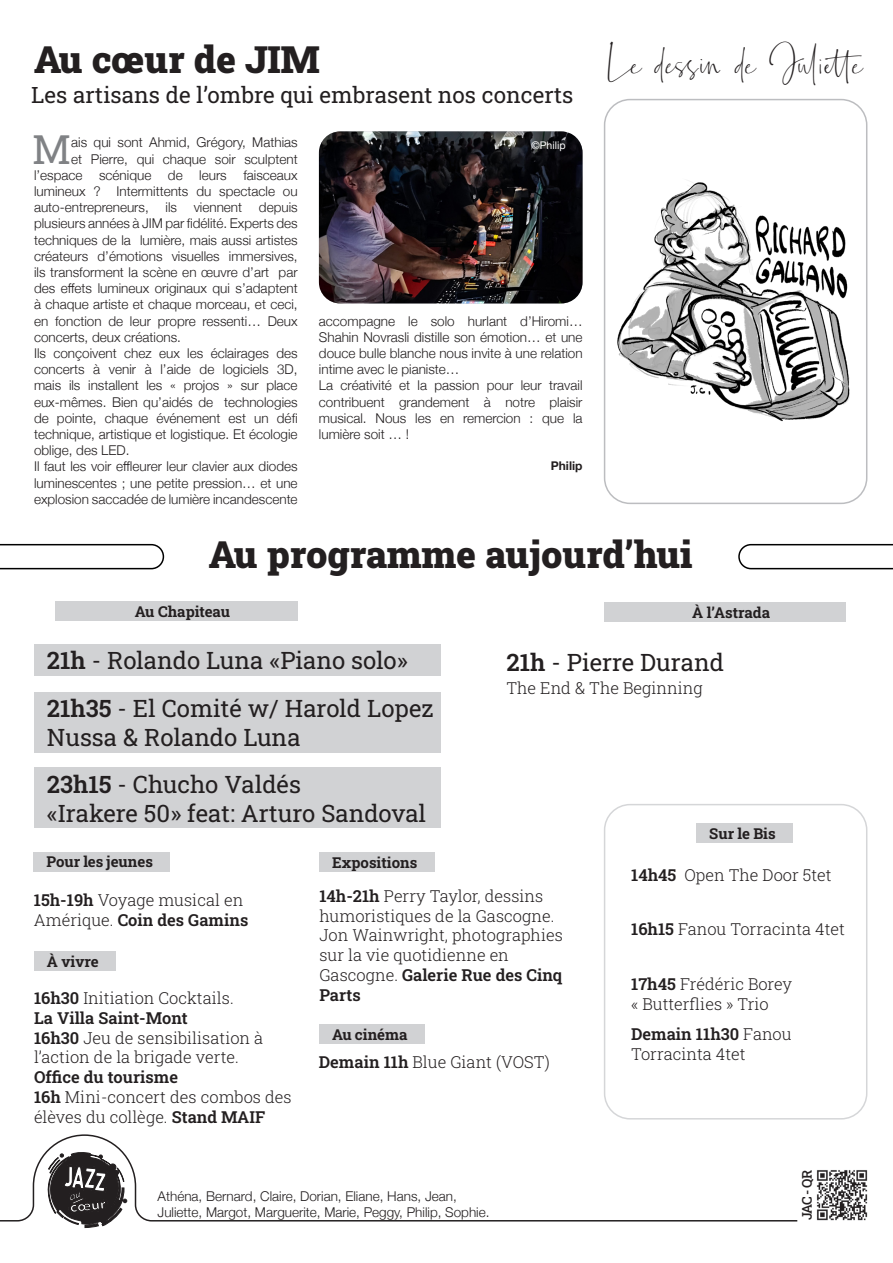
<style>
.page{position:relative;width:893px;height:1263px;background:#fff}
.page>*{position:absolute;margin:0;border:0;box-sizing:border-box;transform-origin:0 0}
.Texte_avec_lettrine{font:40.35px "Roboto Slab";color:#808285}
.Titre{font:900 37.5px "Roboto Slab";color:#231f20}
.Titre-2{font:31.5px "Bollivia Rosilla Script";color:#231f20}
.Agenda-Gros-Titres{font:24px/28.8px "Roboto Slab";color:#231f20}
.Chapo{font:24px "Roboto Slab";color:#231f20}
.Chapo-2{font:22.5px "Roboto Slab";color:#231f20}
.Agendas-Entrées{font:300 16.5px/19.8px "Roboto Slab";color:#231f20}
.Agendas-Entrées-2{font:600 16.5px "Roboto Slab";color:#231f20}
.Agenda-Rubrique-Carré{font:700 15px "Roboto Slab";color:#231f20}
.Agenda-Rubrique-Carré-centrée{font:700 15px "Roboto Slab";color:#231f20}
.Texte{font:300 13.5px/16.2px "Helvetica Neue";color:#231f20;text-align:justify}
.Texte_avec_lettrine-2{font:300 13.5px "Helvetica Neue";color:#231f20}
.Petit_Text{font:500 13.5px "Roboto Slab";color:#231f20}
.Crédits{font:700 12px "Helvetica Neue";color:#231f20}
.credit-photos{font:10.5px "Helvetica Neue";color:#fff}
.s1{font-weight:600}
.s2{font-weight:300}
</style>
<div class="page">
<svg style="left:70px;top:1222px;width:40px;height:6px"></svg>
<div style="left:604px;top:99px;width:263px;height:405px;border:2px solid #bcbdc0;border-radius:26px"></div>
<img style="left:319px;top:131px;width:264px;height:172px">
<svg style="left:0;top:1134px;width:798px;height:88px"></svg>
<img style="left:816px;top:1170px;width:51px;height:50px">
<img style="left:608px;top:182px;width:255px;height:310px">
<svg style="left:0;top:543px;width:165px;height:27px"></svg>
<svg style="left:738px;top:543px;width:155px;height:27px"></svg>
<div style="left:55px;top:601px;width:242px;height:20px;background:#d1d2d4"></div>
<div style="left:604px;top:602px;width:242px;height:20px;background:#d1d2d4"></div>
<div style="left:604px;top:804px;width:263px;height:315px;border:2px solid #d5d6d8;border-radius:26px"></div>
<div style="left:34px;top:644px;width:406px;height:32px;background:#d1d2d4"></div>
<div style="left:34px;top:692px;width:406px;height:60px;background:#d1d2d4"></div>
<div style="left:34px;top:768px;width:406px;height:60px;background:#d1d2d4"></div>
<div style="left:696px;top:823px;width:97px;height:20px;background:#d1d2d4"></div>
<div style="left:319px;top:1024px;width:106px;height:20px;background:#d1d2d4"></div>
<div style="left:319px;top:852px;width:116px;height:19px;background:#d1d2d4"></div>
<div style="left:34px;top:852px;width:136px;height:19px;background:#d1d2d4"></div>
<div style="left:34px;top:951px;width:82px;height:20px;background:#d1d2d4"></div>
<p class="Titre" style="left:34px;top:34px;width:287px">Au cœur de JIM</p>
<p class="Chapo-2" style="left:31px;top:80px;width:544px">Les artisans de l’ombre qui embrasent nos concerts</p>
<p class="Texte_avec_lettrine" style="left:32px;top:121px;width:41px">M</p>
<p class="Texte_avec_lettrine-2" style="left:71px;top:132px;width:228px">ais qui sont Ahmid, Grégory, Mathias</p>
<p class="Texte_avec_lettrine-2" style="left:71px;top:148px;width:228px">et Pierre, qui chaque soir sculptent</p>
<p class="Texte_avec_lettrine-2" style="left:34px;top:164px;width:265px">l’espace scénique de leurs faisceaux</p>
<p class="Texte_avec_lettrine-2" style="left:34px;top:180px;width:265px">lumineux ? Intermittents du spectacle ou</p>
<p class="Texte_avec_lettrine-2" style="left:34px;top:197px;width:265px">auto-entrepreneurs, ils viennent depuis</p>
<p class="Texte_avec_lettrine-2" style="left:34px;top:213px;width:265px">plusieurs années à JIM par fidélité. Experts des</p>
<p class="Texte_avec_lettrine-2" style="left:34px;top:229px;width:265px">techniques de la lumière, mais aussi artistes</p>
<p class="Texte_avec_lettrine-2" style="left:34px;top:245px;width:265px">créateurs d’émotions visuelles immersives,</p>
<p class="Texte_avec_lettrine-2" style="left:34px;top:261px;width:265px">ils transforment la scène en œuvre d’art par</p>
<p class="Texte_avec_lettrine-2" style="left:34px;top:278px;width:265px">des effets lumineux originaux qui s’adaptent</p>
<p class="Texte_avec_lettrine-2" style="left:34px;top:294px;width:265px">à chaque artiste et chaque morceau, et ceci,</p>
<p class="Texte_avec_lettrine-2" style="left:34px;top:310px;width:265px">en fonction de leur propre ressenti… Deux</p>
<p class="Texte_avec_lettrine-2" style="left:34px;top:326px;width:149px">concerts, deux créations.</p>
<p class="Texte" style="left:34px;top:344px;width:265px">Ils conçoivent chez eux les éclairages des concerts à venir à l’aide de logiciels 3D, mais ils installent les « projos » sur place eux-mêmes. Bien qu’aidés de technologies de pointe, chaque événement est un défi technique, artistique et logistique. Et écologie oblige, des LED.</p>
<p class="Texte" style="left:34px;top:458px;width:265px">Il faut les voir effleurer leur clavier aux diodes luminescentes ; une petite pression… et une explosion saccadée de lumière incandescente</p>
<p class="credit-photos" style="left:531px;top:138px;width:36px">©Philip</p>
<p class="Texte" style="left:319px;top:312px;width:265px">accompagne le solo hurlant d’Hiromi… Shahin Novrasli distille son émotion… et une douce bulle blanche nous invite à une relation intime avec le pianiste…</p>
<p class="Texte" style="left:319px;top:377px;width:265px">La créativité et la passion pour leur travail contribuent grandement à notre plaisir musical. Nous les en remercion : que la lumière soit … !</p>
<p class="Crédits" style="left:551px;top:456px;width:33px">Philip</p>
<p class="Titre-2" style="left:608px;top:44px;width:257px">Le dessin de Juliette</p>
<h2 class="Titre" style="left:209px;top:529px;width:485px">Au programme aujourd’hui</h2>
<p class="Agenda-Rubrique-Carré-centrée" style="left:135px;top:601px;width:97px">Au Chapiteau</p>
<p class="Agenda-Rubrique-Carré-centrée" style="left:692px;top:602px;width:80px">À l’Astrada</p>
<p class="Agenda-Gros-Titres" style="left:47px;top:646px;width:362px"><span class="s1">21h</span> - Rolando Luna «Piano solo»</p>
<p class="Agenda-Gros-Titres" style="left:47px;top:693px;width:388px"><span class="s1">21h35</span> - El Comité w/ Harold Lopez<br>Nussa &amp; Rolando Luna</p>
<p class="Chapo" style="left:507px;top:646px;width:219px"><span class="s1">21h</span> - Pierre Durand</p>
<p class="Agendas-Entrées" style="left:507px;top:678px;width:198px">The End &amp; The Beginning</p>
<p class="Agenda-Gros-Titres" style="left:47px;top:769px;width:381px"><span class="s1">23h15</span> - Chucho Valdés<br>«Irakere 50» feat: Arturo Sandoval</p>
<p class="Agenda-Rubrique-Carré" style="left:47px;top:852px;width:108px">Pour les jeunes</p>
<p class="Agendas-Entrées" style="left:34px;top:890px;width:216px"><span class="s1">15h-19h</span> Voyage musical en<br>Amérique. <span class="s1">Coin des Gamins</span></p>
<p class="Agenda-Rubrique-Carré" style="left:47px;top:951px;width:54px">À vivre</p>
<p class="Agendas-Entrées" style="left:34px;top:988px;width:201px"><span class="s1">16h30</span> Initiation Cocktails.</p>
<p class="Agendas-Entrées-2" style="left:34px;top:1006px;width:155px">La Villa Saint-Mont</p>
<p class="Agendas-Entrées" style="left:34px;top:1027px;width:231px"><span class="s1">16h30</span> Jeu de sensibilisation à l’action de la brigade verte.</p>
<p class="Agendas-Entrées-2" style="left:34px;top:1066px;width:145px">Office du tourisme</p>
<p class="Agendas-Entrées" style="left:34px;top:1087px;width:259px"><span class="s1">16h</span> Mini-concert des combos des élèves du collège. <span class="s1">Stand MAIF</span></p>
<p class="Agenda-Rubrique-Carré" style="left:332px;top:852px;width:87px">Expositions</p>
<p class="Agendas-Entrées" style="left:319px;top:885px;width:245px"><span class="s1">14h-21h</span> Perry Taylor, dessins humoristiques de la Gascogne.<br>Jon Wainwright, photographies sur la vie quotidienne en<br>Gascogne. <span class="s1">Galerie Rue des Cinq<br>Parts</span></p>
<p class="Agenda-Rubrique-Carré" style="left:332px;top:1024px;width:77px">Au cinéma</p>
<p class="Agendas-Entrées" style="left:319px;top:1051px;width:232px"><span class="s1">Demain 11h</span> Blue Giant (VOST)</p>
<p class="Texte" style="left:158px;top:1187px;width:333px">Athéna, Bernard, Claire, Dorian, Eliane, Hans, Jean,<br>Juliette, Margot, Marguerite, Marie, Peggy, Philip, Sophie.</p>
<p class="Agenda-Rubrique-Carré" style="left:709px;top:823px;width:68px">Sur le Bis</p>
<p class="Agendas-Entrées" style="left:631px;top:864px;width:202px"><span class="s1">14h45</span> Open The Door 5tet</p>
<p class="Agendas-Entrées" style="left:631px;top:919px;width:215px"><span class="s1">16h15</span> Fanou Torracinta 4tet</p>
<p class="Agendas-Entrées" style="left:631px;top:973px;width:163px"><span class="s1">17h45</span> Frédéric Borey</p>
<p class="Agendas-Entrées" style="left:631px;top:993px;width:139px">« Butterflies » Trio</p>
<p class="Agendas-Entrées-2" style="left:631px;top:1023px;width:162px">Demain 11h30 <span class="s2">Fanou</span></p>
<p class="Agendas-Entrées" style="left:631px;top:1044px;width:116px">Torracinta 4tet</p>
<p class="Petit_Text" style="left:798px;top:1220px;width:52px;rotate:-90deg">JAC - QR</p>
</div>
